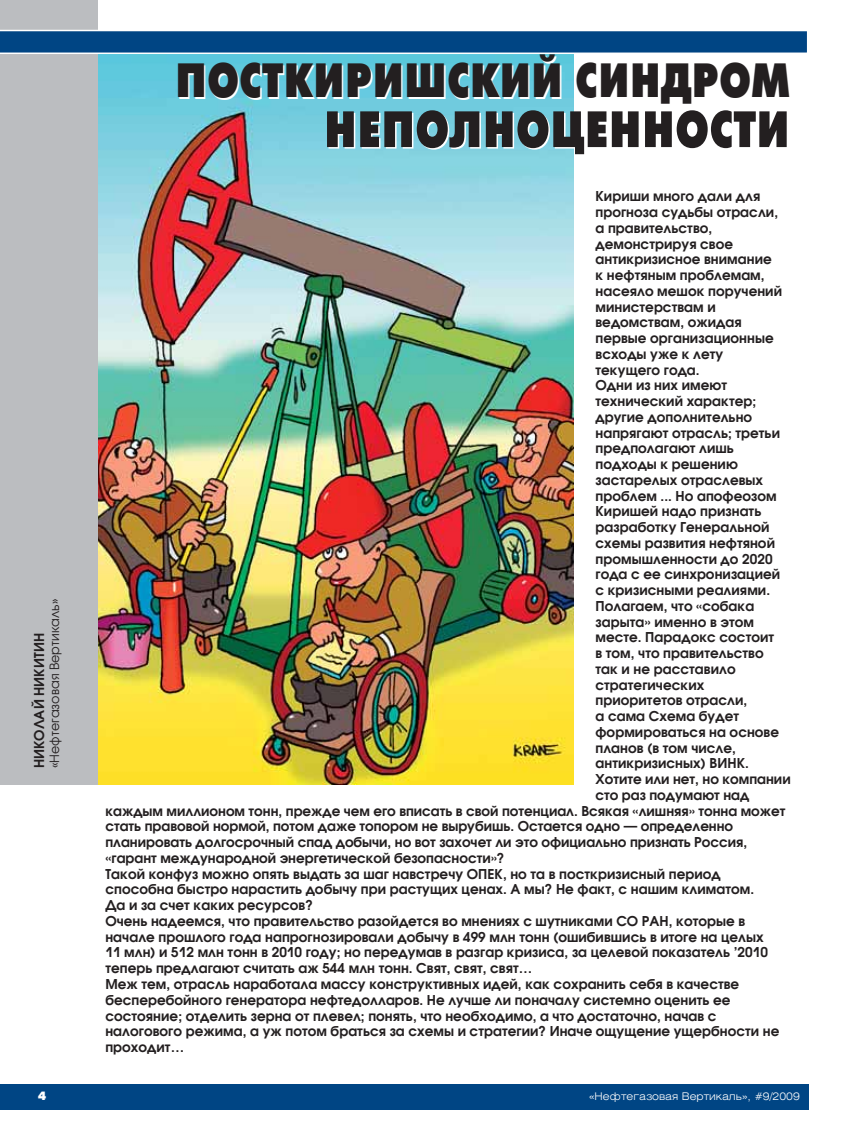
<style>
.page{position:relative;width:851px;height:1127px;background:#fff}
.page>*{position:absolute;margin:0;border:0;box-sizing:border-box;transform-origin:0 0}
.t1{font:700 51px "Futura Futuris X Cond C";color:#231f20}
.t2{font:700 48px "Futura Futuris X Cond C";color:#231f20}
.t3{font:600 13.5px "Avant Garde Gothic C";letter-spacing:.005em;color:#231f20}
.t4{font:12.75px "Avant Garde Gothic C";letter-spacing:.005em;color:#231f20}
.t5{font:12px "Futura Futuris XC";color:#fff}
.t6{font:300 10.5px "Helios Ext";color:#fff}
</style>
<div class="page">
<img style="left:98px;top:54px;width:475px;height:730px">
<div style="left:0;top:1084px;width:808px;height:26px;background:#004584"></div>
<div style="left:0;top:0;width:98px;height:784px;background:#bbbdc0"></div>
<svg style="left:0;top:30px;width:807px;height:24px;background:#1d5a91"></svg>
<p class="t4" style="left:50px;top:768px;width:171px;rotate:-90deg">«Нефтегазовая Вертикаль»</p>
<p class="t3" style="left:34px;top:768px;width:137px;rotate:-90deg">НИКОЛАЙ НИКИТИН</p>
<p class="t2" style="left:175px;top:62px;width:616px">ПОСТКИРИШСКИЙ СИНДРОМ</p>
<p class="t1" style="left:324px;top:110px;width:467px">НЕПОЛНОЦЕННОСТИ</p>
<p class="t3" style="left:595px;top:191px;width:166px">Кириши много дали для</p>
<p class="t3" style="left:595px;top:207px;width:184px">прогноза судьбы отрасли,</p>
<p class="t3" style="left:595px;top:223px;width:118px">а правительство,</p>
<p class="t3" style="left:595px;top:239px;width:139px">демонстрируя свое</p>
<p class="t3" style="left:595px;top:254px;width:178px">антикризисное внимание</p>
<p class="t3" style="left:595px;top:270px;width:171px">к нефтяным проблемам,</p>
<p class="t3" style="left:595px;top:286px;width:188px">насеяло мешок поручений</p>
<p class="t3" style="left:595px;top:302px;width:122px">министерствам и</p>
<p class="t3" style="left:595px;top:317px;width:148px">ведомствам, ожидая</p>
<p class="t3" style="left:595px;top:333px;width:180px">первые организационные</p>
<p class="t3" style="left:595px;top:349px;width:129px">всходы уже к лету</p>
<p class="t3" style="left:595px;top:365px;width:106px">текущего года.</p>
<p class="t3" style="left:595px;top:380px;width:133px">Одни из них имеют</p>
<p class="t3" style="left:595px;top:396px;width:162px">технический характер;</p>
<p class="t3" style="left:595px;top:412px;width:158px">другие дополнительно</p>
<p class="t3" style="left:595px;top:428px;width:186px">напрягают отрасль; третьи</p>
<p class="t3" style="left:595px;top:443px;width:140px">предполагают лишь</p>
<p class="t3" style="left:595px;top:459px;width:144px">подходы к решению</p>
<p class="t3" style="left:595px;top:475px;width:169px">застарелых отраслевых</p>
<p class="t3" style="left:595px;top:491px;width:183px">проблем ... Но апофеозом</p>
<p class="t3" style="left:595px;top:506px;width:167px">Киришей надо признать</p>
<p class="t3" style="left:595px;top:522px;width:175px">разработку Генеральной</p>
<p class="t3" style="left:595px;top:538px;width:181px">схемы развития нефтяной</p>
<p class="t3" style="left:595px;top:554px;width:178px">промышленности до 2020</p>
<p class="t3" style="left:595px;top:569px;width:186px">года с ее синхронизацией</p>
<p class="t3" style="left:595px;top:585px;width:176px">с кризисными реалиями.</p>
<p class="t3" style="left:595px;top:601px;width:160px">Полагаем, что «собака</p>
<p class="t3" style="left:595px;top:617px;width:160px">зарыта» именно в этом</p>
<p class="t3" style="left:595px;top:632px;width:180px">месте. Парадокс состоит</p>
<p class="t3" style="left:595px;top:648px;width:170px">в том, что правительство</p>
<p class="t3" style="left:595px;top:664px;width:142px">так и не расставило</p>
<p class="t3" style="left:595px;top:680px;width:110px">стратегических</p>
<p class="t3" style="left:595px;top:695px;width:153px">приоритетов отрасли,</p>
<p class="t3" style="left:595px;top:711px;width:145px">а сама Схема будет</p>
<p class="t3" style="left:595px;top:727px;width:185px">формироваться на основе</p>
<p class="t3" style="left:595px;top:743px;width:142px">планов (в том числе,</p>
<p class="t3" style="left:595px;top:758px;width:155px">антикризисных) ВИНК.</p>
<p class="t3" style="left:595px;top:774px;width:197px">Хотите или нет, но компании</p>
<p class="t3" style="left:595px;top:790px;width:155px">сто раз подумают над</p>
<p class="t3" style="left:105px;top:806px;width:681px">каждым миллионом тонн, прежде чем его вписать в свой потенциал. Всякая «лишняя» тонна может</p>
<p class="t3" style="left:105px;top:821px;width:629px">стать правовой нормой, потом даже топором не вырубишь. Остается одно — определенно</p>
<p class="t3" style="left:105px;top:837px;width:643px">планировать долгосрочный спад добычи, но вот захочет ли это официально признать Россия,</p>
<p class="t3" style="left:105px;top:853px;width:400px">«гарант международной энергетической безопасности»?</p>
<p class="t3" style="left:105px;top:869px;width:616px">Такой конфуз можно опять выдать за шаг навстречу ОПЕК, но та в посткризисный период</p>
<p class="t3" style="left:105px;top:884px;width:650px">способна быстро нарастить добычу при растущих ценах. А мы? Не факт, с нашим климатом.</p>
<p class="t3" style="left:105px;top:900px;width:209px">Да и за счет каких ресурсов?</p>
<p class="t3" style="left:105px;top:916px;width:641px">Очень надеемся, что правительство разойдется во мнениях с шутниками СО РАН, которые в</p>
<p class="t3" style="left:105px;top:932px;width:659px">начале прошлого года напрогнозировали добычу в 499 млн тонн (ошибившись в итоге на целых</p>
<p class="t3" style="left:105px;top:947px;width:664px">11 млн) и 512 млн тонн в 2010 году; но передумав в разгар кризиса, за целевой показатель ’2010</p>
<p class="t3" style="left:105px;top:963px;width:428px">теперь предлагают считать аж 544 млн тонн. Свят, свят, свят…</p>
<p class="t3" style="left:105px;top:979px;width:635px">Меж тем, отрасль наработала массу конструктивных идей, как сохранить себя в качестве</p>
<p class="t3" style="left:105px;top:995px;width:626px">бесперебойного генератора нефтедолларов. Не лучше ли поначалу системно оценить ее</p>
<p class="t3" style="left:105px;top:1010px;width:612px">состояние; отделить зерна от плевел; понять, что необходимо, а что достаточно, начав с</p>
<p class="t3" style="left:105px;top:1026px;width:675px">налогового режима, а уж потом браться за схемы и стратегии? Иначе ощущение ущербности не</p>
<p class="t3" style="left:105px;top:1042px;width:80px">проходит…</p>
<p class="t5" style="left:38px;top:1091px;width:10px">4</p>
<p class="t6" style="left:589px;top:1092px;width:212px">«Нефтегазовая Вертикаль», #9/2009</p>
</div>
